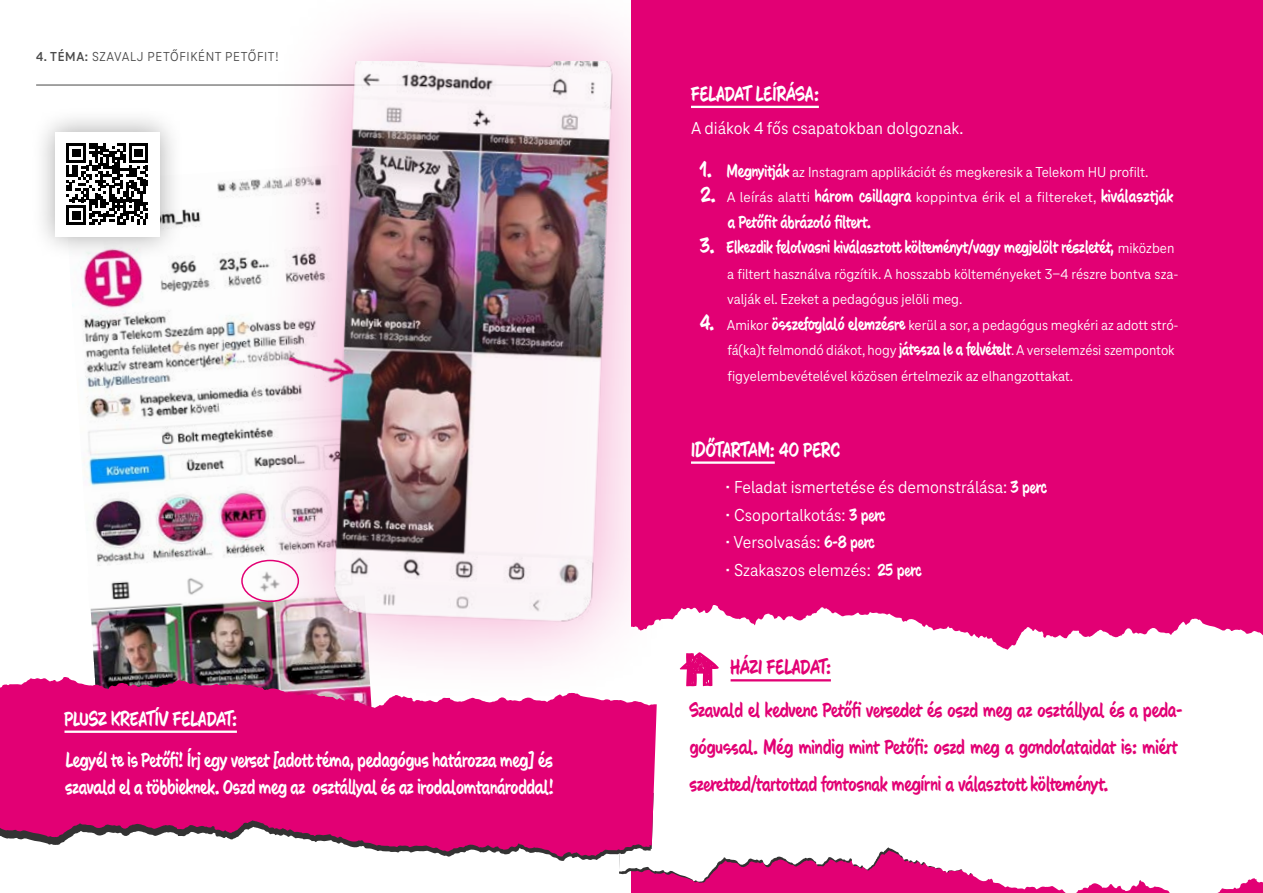
<style>
.page{position:relative;width:1263px;height:893px;background:#fff}
.page>*{position:absolute;margin:0;border:0;box-sizing:border-box;transform-origin:0 0}
.t1{font:700 21px/36.6px "Tele Neo Marker";color:#e20074}
.t2{font:700 21px/27.6px "Tele Neo Marker";letter-spacing:-.005em;color:#fff}
.t3{font:18px "Tele Neo";color:#fff}
.t4{font:700 18px "Tele Neo Marker";color:#fff}
.t5{font:15px/25.5px "Tele Neo";color:#fff}
.t6{font:13.5px "Tele Neo";letter-spacing:.05em;color:#4b4b4b}
.s1{font-weight:700}
.s2{font-family:"Tele Neo Marker";font-weight:700;font-size:22.5px}
.s3{font-family:"Tele Neo Marker";font-weight:700;font-size:18px}
.s4{font-size:22.5px}
.s5{font-family:"Tele Neo";font-weight:400;font-size:15px}
.s6{font-family:"Tele Neo Marker";font-weight:700}
</style>
<div class="page">
<img style="left:72px;top:182px;width:155px;height:494px">
<div style="left:631px;top:0;width:632px;height:893px;background:#e20074"></div>
<div style="left:31px;top:107px;width:153px;height:153px;background:#000;opacity:.34"></div>
<div style="left:55px;top:132px;width:105px;height:104px;background:#fff"></div>
<svg style="left:67px;top:143px;width:81px;height:82px"></svg>
<hr style="left:36px;top:84px;width:523px;height:2px;background:#858584">
<svg style="left:619px;top:605px;width:644px;height:288px;background:#faddec"></svg>
<svg style="left:553px;top:857px;width:101px;height:4px"></svg>
<svg style="left:0;top:676px;width:657px;height:181px;background:#dc197d"></svg>
<svg style="left:702px;top:652px;width:17px;height:34px"></svg>
<hr style="left:730px;top:679px;width:101px;height:2px;background:#e20074">
<hr style="left:64px;top:730px;width:173px;height:3px;background:#fff">
<hr style="left:691px;top:106px;width:128px;height:2px;background:#fff">
<hr style="left:691px;top:461px;width:84px;height:3px;background:#fff">
<img style="left:88px;top:560px;width:139px;height:48px">
<div style="left:227px;top:0;width:468px;height:704px;background:#e20074;opacity:.42"></div>
<img style="left:274px;top:62px;width:428px;height:641px">
<div style="left:241px;top:560px;width:58px;height:42px;border:2px solid #e20074;border-radius:50%"></div>
<p class="t6" style="left:36px;top:49px;width:244px"><span class="s1">4. TÉMA:</span> SZAVALJ PETŐFIKÉNT PETŐFIT!</p>
<h1 class="t2" style="left:691px;top:80px;width:129px">FELADAT LEÍRÁSA:</h1>
<p class="t3" style="left:691px;top:118px;width:274px">A diákok 4 fős csapatokban dolgoznak.</p>
<p class="t5" style="left:700px;top:159px;width:450px"><span class="s2">1.</span> <span class="s3">Megnyitják</span> az Instagram applikációt és megkeresik a Telekom HU profilt.</p>
<p class="t5" style="left:701px;top:185px;width:474px"><span class="s2">2.</span> A leírás alatti <span class="s3">három csillagra</span> koppintva érik el a filtereket, <span class="s3">kiválasztják</span></p>
<p class="t4" style="left:728px;top:210px;width:145px">a Petőfit ábrázoló filtert.</p>
<p class="t4" style="left:700px;top:235px;width:476px"><span class="s4">3.</span> Elkezdik felolvasni kiválasztott költeményt/vagy megjelölt részletét, <span class="s5">miközben</span></p>
<p class="t5" style="left:727px;top:261px;width:453px">a filtert használva rögzítik. A hosszabb költeményeket 3-4 részre bontva sza&shy;valják el. Ezeket a pedagógus jelöli meg.</p>
<p class="t5" style="left:727px;top:312px;width:453px;text-indent:-27px"><span class="s2">4.</span> Amikor <span class="s3">összefoglaló elemzésre</span> kerül a sor, a pedagógus megkéri az adott stró&shy;fá(ka)t felmondó diákot, hogy <span class="s3">játssza le a felvételt</span>. A verselemzési szempontok figyelembevételével közösen értelmezik az elhangzottakat.</p>
<h1 class="t2" style="left:691px;top:435px;width:151px">IDŐTARTAM: 40 PERC</h1>
<p class="t3" style="left:725px;top:477px;width:323px">• Feladat ismertetése és demonstrálása: <span class="s6">3 perc</span></p>
<p class="t3" style="left:725px;top:505px;width:162px">• Csoportalkotás: <span class="s6">3 perc</span></p>
<p class="t3" style="left:725px;top:532px;width:151px">• Versolvasás: <span class="s6">6-8 perc</span></p>
<p class="t3" style="left:725px;top:560px;width:198px">• Szakaszos elemzés: <span class="s6">25 perc</span></p>
<h1 class="t1" style="left:730px;top:649px;width:102px">HÁZI FELADAT:</h1>
<h1 class="t2" style="left:64px;top:704px;width:174px">PLUSZ KREATÍV FELADAT:</h1>
<h1 class="t1" style="left:689px;top:692px;width:495px">Szavald el kedvenc Petőfi versedet és oszd meg az osztállyal és a peda&shy;gógussal. Még mindig mint Petőfi: oszd meg a gondolataidat is: miért szeretted/tartottad fontosnak megírni a választott költeményt.</h1>
<h1 class="t2" style="left:65px;top:745px;width:490px">Legyél te is Petőfi! Írj egy verset [adott téma, pedagógus határozza meg] és szavald el a többieknek. Oszd meg az osztállyal és az irodalomtanároddal!</h1>
</div>
